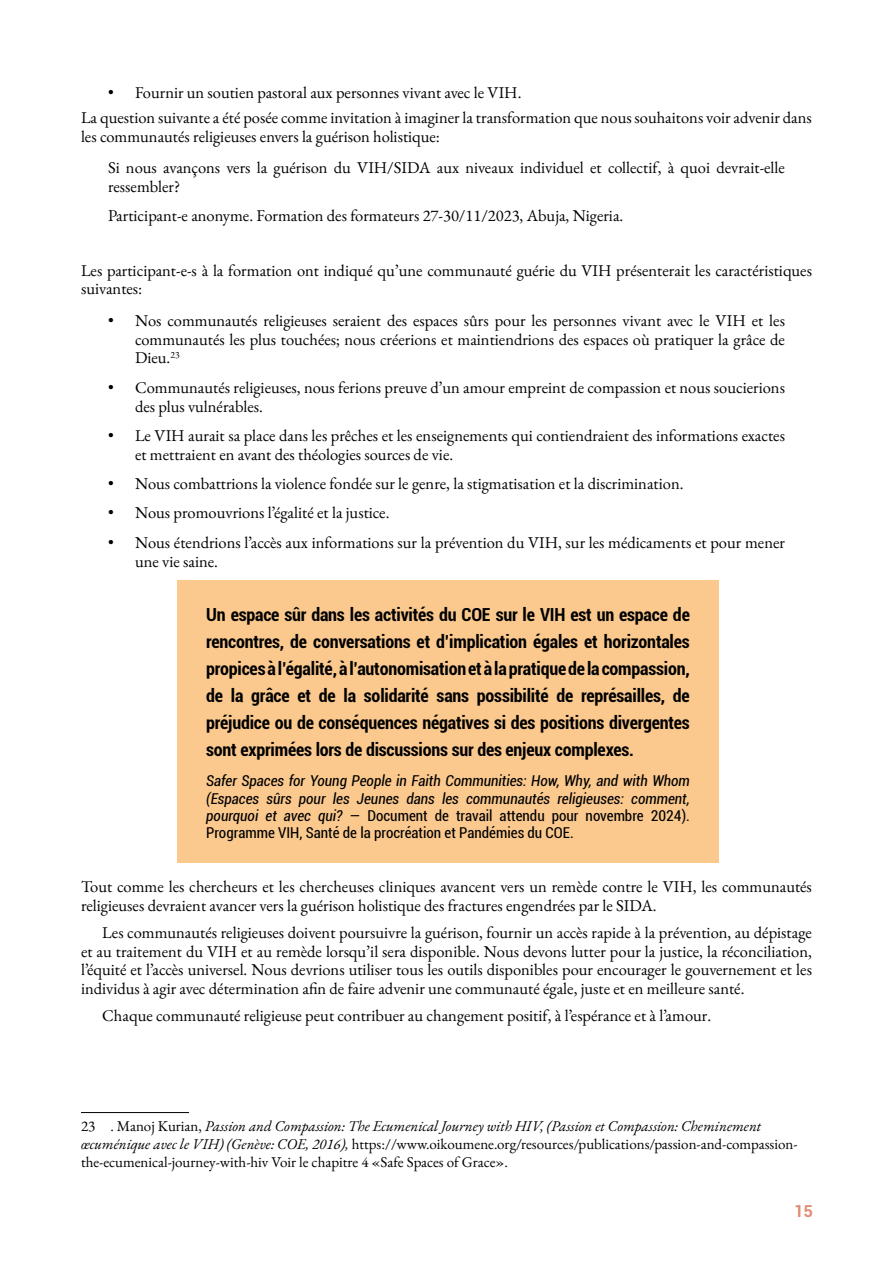
<style>
.page{position:relative;width:893px;height:1263px;background:#fff}
.page>*{position:absolute;margin:0;border:0;box-sizing:border-box;transform-origin:0 0}
.BOX_BLOCK{font:700 condensed 18px/27px "Roboto";letter-spacing:-.01em;color:#000;text-align:justify}
.Paragraph_-_Indent{font:16.5px/18.8px "EB Garamond";color:#000}
.Paragraph_-_No_indent{font:16.5px/18.8px "EB Garamond";color:#000}
.t1{font:700 16.5px "Roboto";color:#e08d76}
.Footnote{font:15px/18px "EB Garamond";color:#000}
.Quote_credit{font:italic condensed 15px/17.2px "Roboto";color:#000;text-align:justify}
.s1{font-style:normal}
.s2{font-style:italic}
</style>
<div class="page">
<hr style="left:81px;top:1112px;width:108px;height:1px;background:#000">
<div style="left:177px;top:580px;width:542px;height:283px;background:#fbc98e"></div>
<p class="Paragraph_-_Indent" style="left:108px;top:83px;width:415px">• Fournir un soutien pastoral aux personnes vivant avec le VIH.</p>
<p class="Paragraph_-_No_indent" style="left:81px;top:108px;width:732px">La question suivante a été posée comme invitation à imaginer la transformation que nous souhaitons voir advenir dans les communautés religieuses envers la guérison holistique:</p>
<p class="Paragraph_-_Indent" style="left:108px;top:158px;width:678px">Si nous avançons vers la guérison du VIH/SIDA aux niveaux individuel et collectif, à quoi devrait-elle ressembler?</p>
<p class="Paragraph_-_Indent" style="left:108px;top:206px;width:517px">Participant-e anonyme. Formation des formateurs 27-30/11/2023, Abuja, Nigeria.</p>
<p class="Paragraph_-_No_indent" style="left:81px;top:261px;width:733px">Les participant-e-s à la formation ont indiqué qu’une communauté guérie du VIH présenterait les caractéristiques suivantes:</p>
<p class="Paragraph_-_Indent" style="left:135px;top:311px;width:651px;text-align:justify;text-indent:-27px">• Nos communautés religieuses seraient des espaces sûrs pour les personnes vivant avec le VIH et les communautés les plus touchées; nous créerions et maintiendrions des espaces où pratiquer la grâce de Dieu.<sup>23</sup></p>
<p class="Paragraph_-_Indent" style="left:135px;top:378px;width:651px;text-indent:-27px">• Communautés religieuses, nous ferions preuve d’un amour empreint de compassion et nous soucierions des plus vulnérables.</p>
<p class="Paragraph_-_Indent" style="left:135px;top:426px;width:651px;text-indent:-27px">• Le VIH aurait sa place dans les prêches et les enseignements qui contiendraient des informations exactes et mettraient en avant des théologies sources de vie.</p>
<p class="Paragraph_-_Indent" style="left:108px;top:474px;width:577px">• Nous combattrions la violence fondée sur le genre, la stigmatisation et la discrimination.</p>
<p class="Paragraph_-_Indent" style="left:108px;top:504px;width:283px">• Nous promouvrions l’égalité et la justice.</p>
<p class="Paragraph_-_Indent" style="left:135px;top:533px;width:651px;text-indent:-27px">• Nous étendrions l’accès aux informations sur la prévention du VIH, sur les médicaments et pour mener une vie saine.</p>
<p class="BOX_BLOCK" style="left:206px;top:600px;width:485px">Un espace sûr dans les activités du COE sur le VIH est un espace de rencontres, de conversations et d’implication égales et horizontales propices à l’égalité, à l’autonomisation et à la pratique de la compassion, de la grâce et de la solidarité sans possibilité de représailles, de préjudice ou de conséquences négatives si des positions divergentes sont exprimées lors de discussions sur des enjeux complexes.</p>
<p class="Quote_credit" style="left:206px;top:772px;width:485px">Safer Spaces for Young People in Faith Communities: How, Why, and with Whom (Espaces sûrs pour les Jeunes dans les communautés religieuses: comment, pourquoi et avec qui? <span class="s1">— Document de travail attendu pour novembre 2024).<br>Programme VIH, Santé de la procréation et Pandémies du COE.</span></p>
<p class="Paragraph_-_No_indent" style="left:81px;top:877px;width:732px">Tout comme les chercheurs et les chercheuses cliniques avancent vers un remède contre le VIH, les communautés religieuses devraient avancer vers la guérison holistique des fractures engendrées par le SIDA.</p>
<p class="Paragraph_-_Indent" style="left:81px;top:923px;width:732px;text-align:justify;text-indent:21px">Les communautés religieuses doivent poursuivre la guérison, fournir un accès rapide à la prévention, au dépistage et au traitement du VIH et au remède lorsqu’il sera disponible. Nous devons lutter pour la justice, la réconciliation, l’équité et l’accès universel. Nous devrions utiliser tous les outils disponibles pour encourager le gouvernement et les individus à agir avec détermination afin de faire advenir une communauté égale, juste et en meilleure santé.</p>
<p class="Paragraph_-_Indent" style="left:102px;top:1006px;width:610px">Chaque communauté religieuse peut contribuer au changement positif, à l’espérance et à l’amour.</p>
<p class="Footnote" style="left:81px;top:1116px;width:718px">23 . Manoj Kurian, <span class="s2">Passion and Compassion: The Ecumenical Journey with HIV, (Passion et Compassion: Cheminement œcuménique avec le VIH) (Genève: COE, 2016),</span> https://www.oikoumene.org/resources/publications/passion-and-compassion&shy;the-ecumenical-journey-with-hiv Voir le chapitre 4 «Safe Spaces of Grace».</p>
<p class="t1" style="left:794px;top:1199px;width:20px">15</p>
</div>
